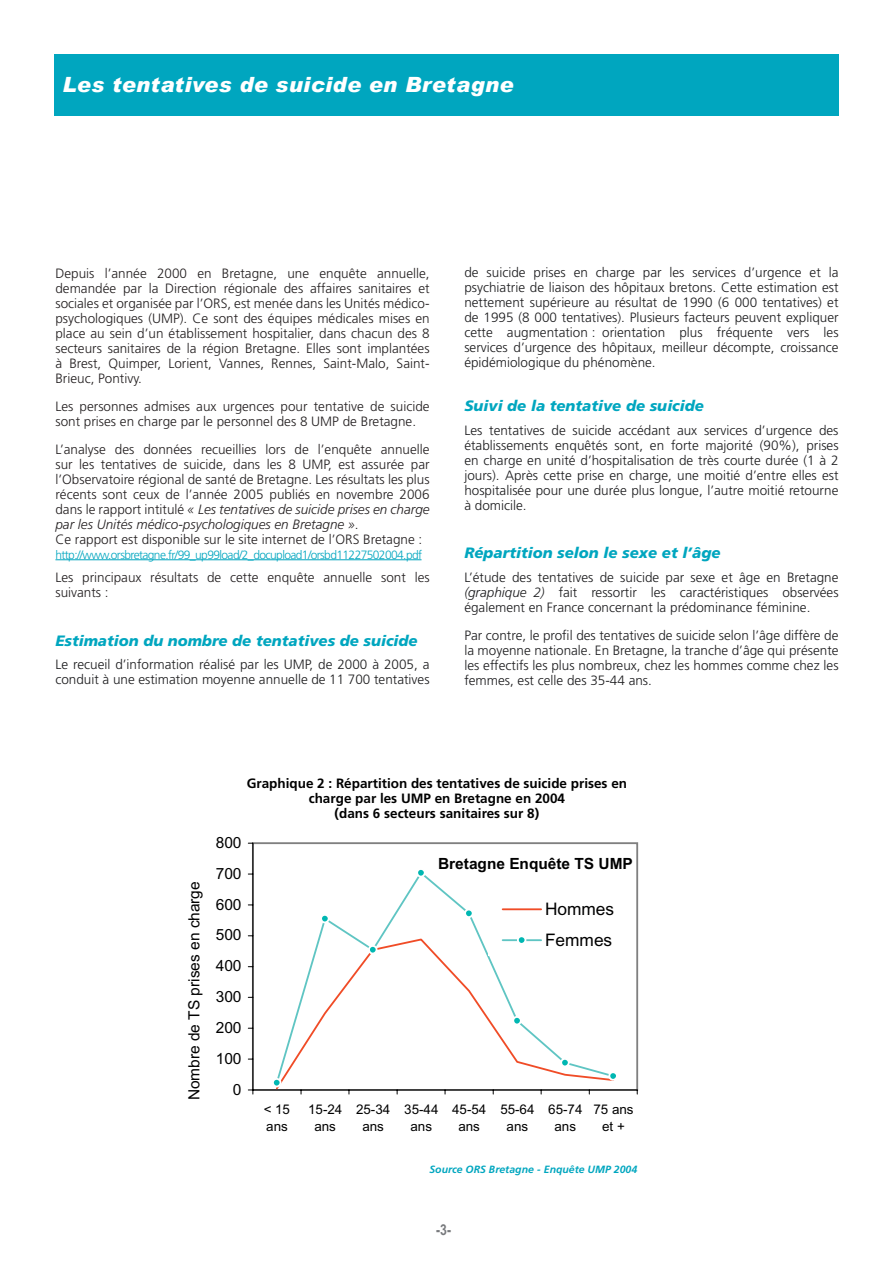
<style>
.page{position:relative;width:893px;height:1263px;background:#fff}
.page>*{position:absolute;margin:0;border:0;box-sizing:border-box;transform-origin:0 0}
.ARetenirTitre{font:italic 900 21px "Arial";letter-spacing:.02em;color:#fff}
.t1{font:17.25px/30.9px "Arial";color:#000}
.t2{font:15.45px "Arial";color:#000}
.t3{font:700 15.45px "Arial";color:#000}
.titre_KR{font:italic 900 15px "Frutiger";color:#00a6bf}
.t4{font:700 15px "Arial Narrow";color:#787a7d}
.t5{font:300 13.5px/15px "Frutiger";color:#1d1d1f;text-align:justify}
.t6{font:300 13.5px/15px "Frutiger";color:#231f20;text-align:justify}
.titre_grqph{font:700 13.5px/15px "Frutiger";color:#000;text-align:center}
.t7{font:13.35px/17.5px "Arial";color:#000;text-align:center}
.t8{font:300 12px "Frutiger";letter-spacing:-.05em;color:#00a6bf}
.source{font:italic 700 10.5px "Frutiger";color:#00a6bf}
.s1{font-style:italic}
</style>
<div class="page">
<div style="left:54px;top:54px;width:785px;height:61px;background:#00a6bf"></div>
<hr style="left:55px;top:559px;width:366px;height:1px;background:#00a6bf">
<div style="left:252px;top:842px;width:386px;height:249px;border:2px solid #808080"></div>
<hr style="left:253px;top:843px;width:1px;height:247px;background:#000">
<hr style="left:253px;top:1090px;width:384px;height:1px;background:#000">
<svg style="left:274px;top:1086px;width:341px;height:5px"></svg>
<svg style="left:277px;top:875px;width:334px;height:209px"></svg>
<div style="left:273px;top:1079px;width:8px;height:7px;background:#00b7b2;border-radius:50%"></div>
<div style="left:272px;top:1078px;width:9px;height:9px;border:2px solid #fff;border-radius:50%"></div>
<div style="left:321px;top:915px;width:8px;height:7px;background:#00b7b2;border-radius:50%"></div>
<div style="left:320px;top:914px;width:10px;height:9px;border:2px solid #fff;border-radius:50%"></div>
<div style="left:369px;top:946px;width:8px;height:7px;background:#00b7b2;border-radius:50%"></div>
<div style="left:368px;top:945px;width:10px;height:9px;border:2px solid #fff;border-radius:50%"></div>
<div style="left:417px;top:869px;width:8px;height:7px;background:#00b7b2;border-radius:50%"></div>
<div style="left:416px;top:868px;width:10px;height:9px;border:2px solid #fff;border-radius:50%"></div>
<div style="left:465px;top:909px;width:8px;height:8px;background:#00b7b2;border-radius:50%"></div>
<div style="left:464px;top:909px;width:10px;height:9px;border:2px solid #fff;border-radius:50%"></div>
<div style="left:513px;top:1017px;width:8px;height:7px;background:#00b7b2;border-radius:50%"></div>
<div style="left:512px;top:1016px;width:10px;height:9px;border:2px solid #fff;border-radius:50%"></div>
<div style="left:561px;top:1059px;width:8px;height:7px;background:#00b7b2;border-radius:50%"></div>
<div style="left:560px;top:1058px;width:10px;height:9px;border:2px solid #fff;border-radius:50%"></div>
<div style="left:609px;top:1072px;width:8px;height:8px;background:#00b7b2;border-radius:50%"></div>
<div style="left:608px;top:1071px;width:10px;height:10px;border:2px solid #fff;border-radius:50%"></div>
<div style="left:489px;top:894px;width:142px;height:62px;background:#fff"></div>
<hr style="left:503px;top:908px;width:38px;height:2px;background:#f04c27">
<hr style="left:503px;top:939px;width:38px;height:2px;background:#5fc5c3">
<div style="left:518px;top:936px;width:7px;height:8px;background:#00b7b2;border-radius:50%"></div>
<div style="left:517px;top:935px;width:9px;height:10px;border:2px solid #fff;border-radius:50%"></div>
<p class="ARetenirTitre" style="left:63px;top:72px;width:453px">Les tentatives de suicide en Bretagne</p>
<p class="t6" style="left:55px;top:266px;width:376px">Depuis l’année 2000 en Bretagne, une enquête annuelle, demandée par la Direction régionale des affaires sanitaires et sociales et organisée par l’ORS, est menée dans les Unités médico&shy;psychologiques (UMP). Ce sont des équipes médicales mises en place au sein d’un établissement hospitalier, dans chacun des 8 secteurs sanitaires de la région Bretagne. Elles sont implantées à Brest, Quimper, Lorient, Vannes, Rennes, Saint-Malo, Saint-Brieuc, Pontivy.</p>
<p class="t6" style="left:55px;top:399px;width:376px">Les personnes admises aux urgences pour tentative de suicide sont prises en charge par le personnel des 8 UMP de Bretagne.</p>
<p class="t6" style="left:55px;top:442px;width:376px">L’analyse des données recueillies lors de l’enquête annuelle sur les tentatives de suicide, dans les 8 UMP, est assurée par l’Observatoire régional de santé de Bretagne. Les résultats les plus récents sont ceux de l’année 2005 publiés en novembre 2006 dans le rapport intitulé <span class="s1">« Les tentatives de suicide prises en charge par les Unités médico-psychologiques en Bretagne »</span>.</p>
<p class="t6" style="left:55px;top:532px;width:368px">Ce rapport est disponible sur le site internet de l’ORS Bretagne :</p>
<p class="t8" style="left:55px;top:548px;width:368px">http://www.orsbretagne.fr/99_up99load/2_docupload1/orsbd11227502004.pdf</p>
<p class="t6" style="left:55px;top:570px;width:376px">Les principaux résultats de cette enquête annuelle sont les suivants :</p>
<p class="titre_KR" style="left:55px;top:631px;width:364px">Estimation du nombre de tentatives de suicide</p>
<p class="t5" style="left:55px;top:657px;width:376px">Le recueil d’information réalisé par les UMP, de 2000 à 2005, a conduit à une estimation moyenne annuelle de 11 700 tentatives</p>
<p class="t5" style="left:464px;top:265px;width:376px">de suicide prises en charge par les services d’urgence et la psychiatrie de liaison des hôpitaux bretons. Cette estimation est nettement supérieure au résultat de 1990 (6 000 tentatives) et de 1995 (8 000 tentatives). Plusieurs facteurs peuvent expliquer cette augmentation : orientation plus fréquente vers les services d’urgence des hôpitaux, meilleur décompte, croissance épidémiologique du phénomène.</p>
<p class="titre_KR" style="left:464px;top:397px;width:241px">Suivi de la tentative de suicide</p>
<p class="t5" style="left:464px;top:423px;width:376px">Les tentatives de suicide accédant aux services d’urgence des établissements enquêtés sont, en forte majorité (90%), prises en charge en unité d’hospitalisation de très courte durée (1 à 2 jours). Après cette prise en charge, une moitié d’entre elles est hospitalisée pour une durée plus longue, l’autre moitié retourne à domicile.</p>
<p class="titre_KR" style="left:464px;top:544px;width:258px">Répartition selon le sexe et l’âge</p>
<p class="t5" style="left:464px;top:570px;width:376px">L’étude des tentatives de suicide par sexe et âge en Bretagne <span class="s1">(graphique 2)</span> fait ressortir les caractéristiques observées également en France concernant la prédominance féminine.</p>
<p class="t5" style="left:464px;top:628px;width:376px">Par contre, le profil des tentatives de suicide selon l’âge diffère de la moyenne nationale. En Bretagne, la tranche d’âge qui présente les effectifs les plus nombreux, chez les hommes comme chez les femmes, est celle des 35-44 ans.</p>
<p class="titre_grqph" style="left:247px;top:775px;width:382px">Graphique 2 : Répartition des tentatives de suicide prises en charge par les UMP en Bretagne en 2004</p>
<p class="titre_grqph" style="left:335px;top:805px;width:206px">(dans 6 secteurs sanitaires sur 8)</p>
<p class="t2" style="left:185px;top:1100px;width:220px;rotate:-90deg">Nombre de TS prises en charge</p>
<p class="t2" style="left:216px;top:833px;width:27px">800</p>
<p class="t2" style="left:216px;top:864px;width:27px">700</p>
<p class="t2" style="left:216px;top:895px;width:27px">600</p>
<p class="t2" style="left:216px;top:926px;width:27px">500</p>
<p class="t2" style="left:216px;top:957px;width:27px">400</p>
<p class="t2" style="left:216px;top:988px;width:27px">300</p>
<p class="t2" style="left:216px;top:1018px;width:27px">200</p>
<p class="t2" style="left:216px;top:1049px;width:27px">100</p>
<p class="t2" style="left:233px;top:1080px;width:10px">0</p>
<p class="t3" style="left:438px;top:855px;width:196px">Bretagne Enquête TS UMP</p>
<p class="t1" style="left:545px;top:894px;width:71px">Hommes<br>Femmes</p>
<p class="t7" style="left:264px;top:1101px;width:28px;text-align:left">&lt; 15 ans</p>
<p class="t7" style="left:308px;top:1101px;width:36px">15-24 ans</p>
<p class="t7" style="left:356px;top:1101px;width:36px">25-34 ans</p>
<p class="t7" style="left:404px;top:1101px;width:36px">35-44 ans</p>
<p class="t7" style="left:452px;top:1101px;width:36px">45-54 ans</p>
<p class="t7" style="left:500px;top:1101px;width:36px">55-64 ans</p>
<p class="t7" style="left:548px;top:1101px;width:36px">65-74 ans</p>
<p class="t7" style="left:593px;top:1101px;width:42px">75 ans et +</p>
<p class="source" style="left:429px;top:1163px;width:209px">Source ORS Bretagne - Enquête UMP 2004</p>
<p class="t4" style="left:436px;top:1218px;width:17px">-3-</p>
</div>
